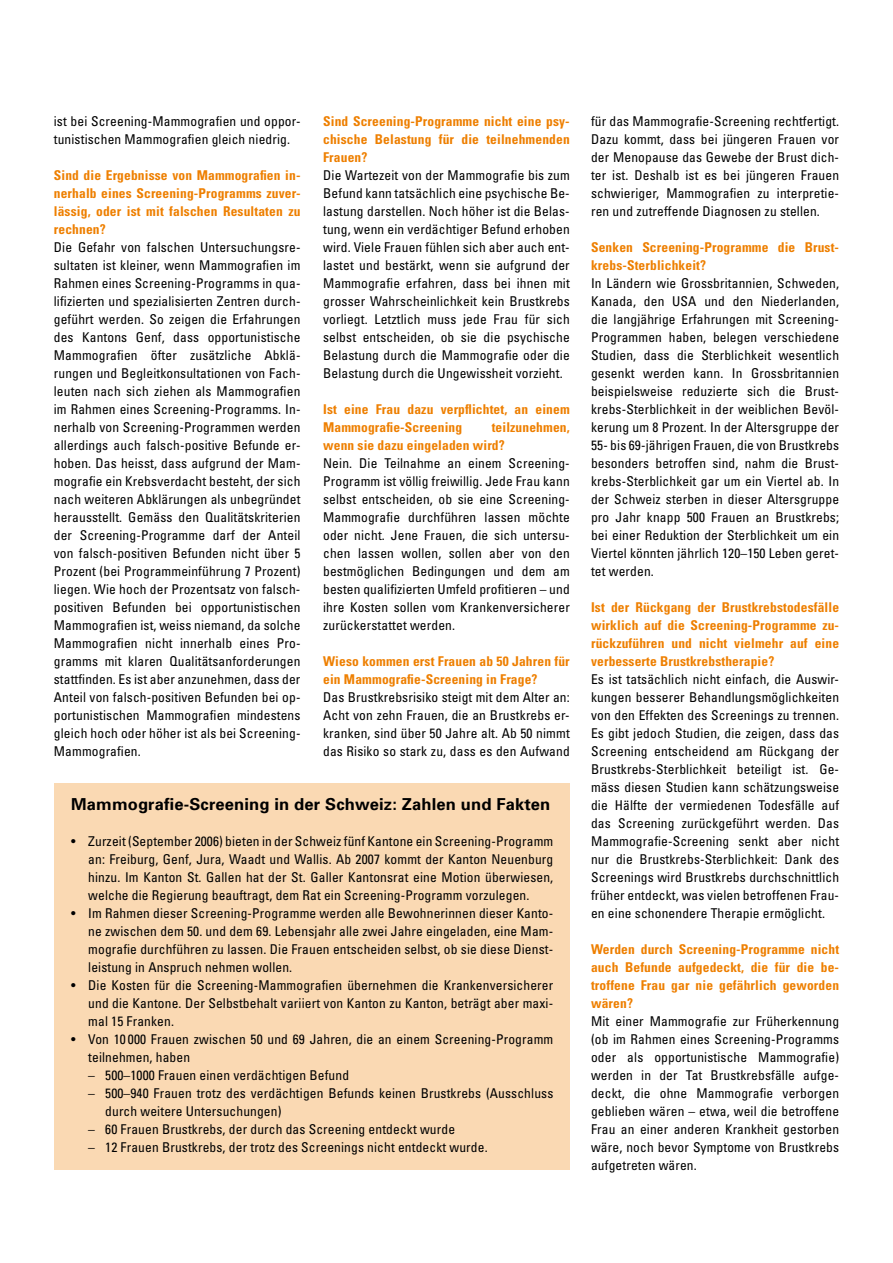
<style>
.page{position:relative;width:893px;height:1263px;background:#fff}
.page>*{position:absolute;margin:0;border:0;box-sizing:border-box;transform-origin:0 0}
.t1{font:700 16.5px "Univers";letter-spacing:.01em;color:#000}
.t2{font:condensed 13.5px/18px "Univers";letter-spacing:.01em;color:#000;text-align:justify}
.t3{font:700 condensed 13.5px/18px "Univers";letter-spacing:.01em;color:#ee7f00;text-align:justify}
</style>
<div class="page">
<div style="left:54px;top:783px;width:516px;height:387px;background:#fad9b3"></div>
<p class="t2" style="left:54px;top:112px;width:248px">ist bei Screening-Mammografien und oppor&shy;tunistischen Mammografien gleich niedrig.</p>
<p class="t3" style="left:54px;top:166px;width:248px">Sind die Ergebnisse von Mammografien in&shy;nerhalb eines Screening-Programms zuver&shy;lässig, oder ist mit falschen Resultaten zu rechnen?</p>
<p class="t2" style="left:54px;top:238px;width:248px">Die Gefahr von falschen Untersuchungsre&shy;sultaten ist kleiner, wenn Mammografien im Rahmen eines Screening-Programms in qua&shy;lifizierten und spezialisierten Zentren durch&shy;geführt werden. So zeigen die Erfahrungen des Kantons Genf, dass opportunistische Mammografien öfter zusätzliche Abklä&shy;rungen und Begleitkonsultationen von Fach&shy;leuten nach sich ziehen als Mammografien im Rahmen eines Screening-Programms. In&shy;nerhalb von Screening-Programmen werden allerdings auch falsch-positive Befunde er&shy;hoben. Das heisst, dass aufgrund der Mam&shy;mografie ein Krebsverdacht besteht, der sich nach weiteren Abklärungen als unbegründet herausstellt. Gemäss den Qualitätskriterien der Screening-Programme darf der Anteil von falsch-positiven Befunden nicht über 5<br>Prozent (bei Programmeinführung 7 Prozent) liegen. Wie hoch der Prozentsatz von falsch&shy;positiven Befunden bei opportunistischen Mammografien ist, weiss niemand, da solche Mammografien nicht innerhalb eines Pro&shy;gramms mit klaren Qualitätsanforderungen stattfinden. Es ist aber anzunehmen, dass der Anteil von falsch-positiven Befunden bei op&shy;portunistischen Mammografien mindestens gleich hoch oder höher ist als bei Screening-Mammografien.</p>
<p class="t3" style="left:323px;top:112px;width:248px">Sind Screening-Programme nicht eine psy&shy;chische Be-lastung für die teilnehmenden Frauen?</p>
<p class="t2" style="left:323px;top:166px;width:248px">Die Wartezeit von der Mammografie bis zum Befund kann tatsächlich eine psychische Be&shy;lastung darstellen. Noch höher ist die Belas&shy;tung, wenn ein verdächtiger Befund erhoben wird. Viele Frauen fühlen sich aber auch ent&shy;lastet und bestärkt, wenn sie aufgrund der Mammografie erfahren, dass bei ihnen mit grosser Wahrscheinlichkeit kein Brustkrebs vorliegt. Letztlich muss jede Frau für sich selbst entscheiden, ob sie die psychische Belastung durch die Mammografie oder die Belastung durch die Ungewiss-heit vorzieht.</p>
<p class="t3" style="left:323px;top:400px;width:248px">Ist eine Frau dazu verpflichtet, an einem<br>Mammografie-Screening</p>
<p class="t3" style="left:323px;top:418px;width:248px;text-indent:168px">teilzunehmen, wenn sie dazu eingeladen wird?</p>
<p class="t2" style="left:323px;top:454px;width:248px">Nein. Die Teilnahme an einem Screening-Programm ist völlig freiwillig. Jede Frau kann selbst entscheiden, ob sie eine Screening-Mammografie durchführen lassen möchte oder nicht. Jene Frauen, die sich untersu&shy;chen lassen wollen, sollen aber von den bestmöglichen Bedingungen und dem am besten qualifizierten Umfeld profitieren – und ihre Kosten sollen vom Krankenversicherer zurückerstattet werden.</p>
<p class="t3" style="left:323px;top:652px;width:248px">Wieso kommen erst Frauen ab 50 Jahren für ein Mammografie-Screening in Frage?</p>
<p class="t2" style="left:323px;top:688px;width:248px">Das Brustkrebsrisiko steigt mit dem Alter an:<br>Acht von zehn Frauen, die an Brustkrebs er&shy;kranken, sind über 50 Jahre alt. Ab 50 nimmt das Risiko so stark zu, dass es den Aufwand</p>
<p class="t1" style="left:71px;top:794px;width:481px">Mammografie-Screening in der Schweiz: Zahlen und Fakten</p>
<p class="t2" style="left:88px;top:832px;width:467px;text-indent:-17px">• Zurzeit (September 2006) bieten in der Schweiz fünf Kantone ein Screening-Programm an: Freiburg, Genf, Jura, Waadt und Wallis. Ab 2007 kommt der Kanton Neuen-burg hinzu. Im Kanton St. Gallen hat der St. Galler Kantonsrat eine Motion überwiesen, welche die Regierung beauftragt, dem Rat ein Screening-Programm vorzulegen.</p>
<p class="t2" style="left:88px;top:904px;width:467px;text-indent:-17px">• Im Rahmen dieser Screening-Programme werden alle Bewohnerinnen dieser Kanto&shy;ne zwischen dem 50. und dem 69. Lebensjahr alle zwei Jahre eingeladen, eine Mam&shy;mografie durchführen zu lassen. Die Frauen entscheiden selbst, ob sie diese Dienst&shy;leistung in Anspruch nehmen wollen.</p>
<p class="t2" style="left:88px;top:976px;width:467px;text-indent:-17px">• Die Kosten für die Screening-Mammografien übernehmen die Krankenversicherer und die Kantone. Der Selbstbehalt variiert von Kanton zu Kanton, beträgt aber maxi&shy;mal 15 Franken.</p>
<p class="t2" style="left:88px;top:1030px;width:467px;text-indent:-17px">• Von 10 000 Frauen zwischen 50 und 69 Jahren, die an einem Screening-Programm teilnehmen, haben</p>
<p class="t2" style="left:88px;top:1066px;width:262px">– 500–1000 Frauen einen verdächtigen Befund</p>
<p class="t2" style="left:105px;top:1084px;width:450px;text-indent:-17px">– 500–940 Frauen trotz des verdächtigen Befunds keinen Brustkrebs (Ausschluss durch weitere Untersuchungen)</p>
<p class="t2" style="left:88px;top:1120px;width:368px">– 60 Frauen Brustkrebs, der durch das Screening entdeckt wurde</p>
<p class="t2" style="left:88px;top:1138px;width:401px">– 12 Frauen Brustkrebs, der trotz des Screenings nicht entdeckt wurde.</p>
<p class="t2" style="left:591px;top:112px;width:250px">für das Mammografie-Screening rechtfertigt.<br>Dazu kommt, dass bei jüngeren Frauen vor der Menopause das Gewebe der Brust dich&shy;ter ist. Deshalb ist es bei jüngeren Frauen schwieriger, Mammografien zu interpretie&shy;ren und zutreffende Diagnosen zu stellen.</p>
<p class="t3" style="left:591px;top:238px;width:250px">Senken Screening-Programme die Brust&shy;krebs--Sterblichkeit?</p>
<p class="t2" style="left:591px;top:274px;width:250px">In Ländern wie Grossbritannien, Schwe-den, Kanada, den USA und den Niederlanden, die langjährige Erfahrungen mit Screening-Programmen haben, belegen verschiedene Studien, dass die Sterblichkeit wesentlich gesenkt werden kann. In Grossbritannien beispielsweise reduzierte sich die Brust&shy;krebs-Sterblichkeit in der weiblichen Bevöl&shy;kerung um 8 Prozent. In der Altersgruppe der 55- bis 69-jährigen Frauen, die von Brustkrebs besonders betroffen sind, nahm die Brust&shy;krebs-Sterblichkeit gar um ein Viertel ab. In der Schweiz sterben in dieser Altersgruppe pro Jahr knapp 500 Frauen an Brustkrebs; bei einer Reduktion der Sterblichkeit um ein Viertel könnten jährlich 120–150 Leben geret&shy;tet werden.</p>
<p class="t3" style="left:591px;top:598px;width:250px">Ist der Rückgang der Brustkrebstodesfälle wirklich auf die Screening-Programme zu&shy;rückzuführen und nicht vielmehr auf eine verbesserte Brustkrebstherapie?</p>
<p class="t2" style="left:591px;top:670px;width:250px">Es ist tatsächlich nicht einfach, die Auswir&shy;kungen bes-serer Behandlungsmöglichkeiten von den Effekten des Screenings zu trennen.<br>Es gibt jedoch Studien, die zeigen, dass das Screening entscheidend am Rückgang der Brustkrebs-Sterblichkeit beteiligt ist. Ge&shy;mäss diesen Studien kann schätzungsweise die Hälfte der vermiedenen Todesfälle auf das Screening zurückgeführt werden. Das Mammografie-Screening senkt aber nicht nur die Brustkrebs-Sterblichkeit: Dank des Screenings wird Brustkrebs durchschnittlich früher entdeckt, was vielen betroffenen Frau&shy;en eine schonendere Therapie ermöglicht.</p>
<p class="t3" style="left:591px;top:940px;width:250px">Werden durch Screening-Programme nicht auch Befunde aufgedeckt, die für die be&shy;troffene Frau gar nie gefährlich geworden wären?</p>
<p class="t2" style="left:591px;top:1012px;width:250px">Mit einer Mammografie zur Früherkennung (ob im Rahmen eines Screening-Programms oder als opportunistische Mammografie) werden in der Tat Brustkrebsfälle aufge&shy;deckt, die ohne Mammografie verborgen geblieben wären – etwa, weil die betroffene Frau an einer anderen Krankheit gestorben wäre, noch bevor Symptome von Brustkrebs aufgetreten wären.</p>
</div>
